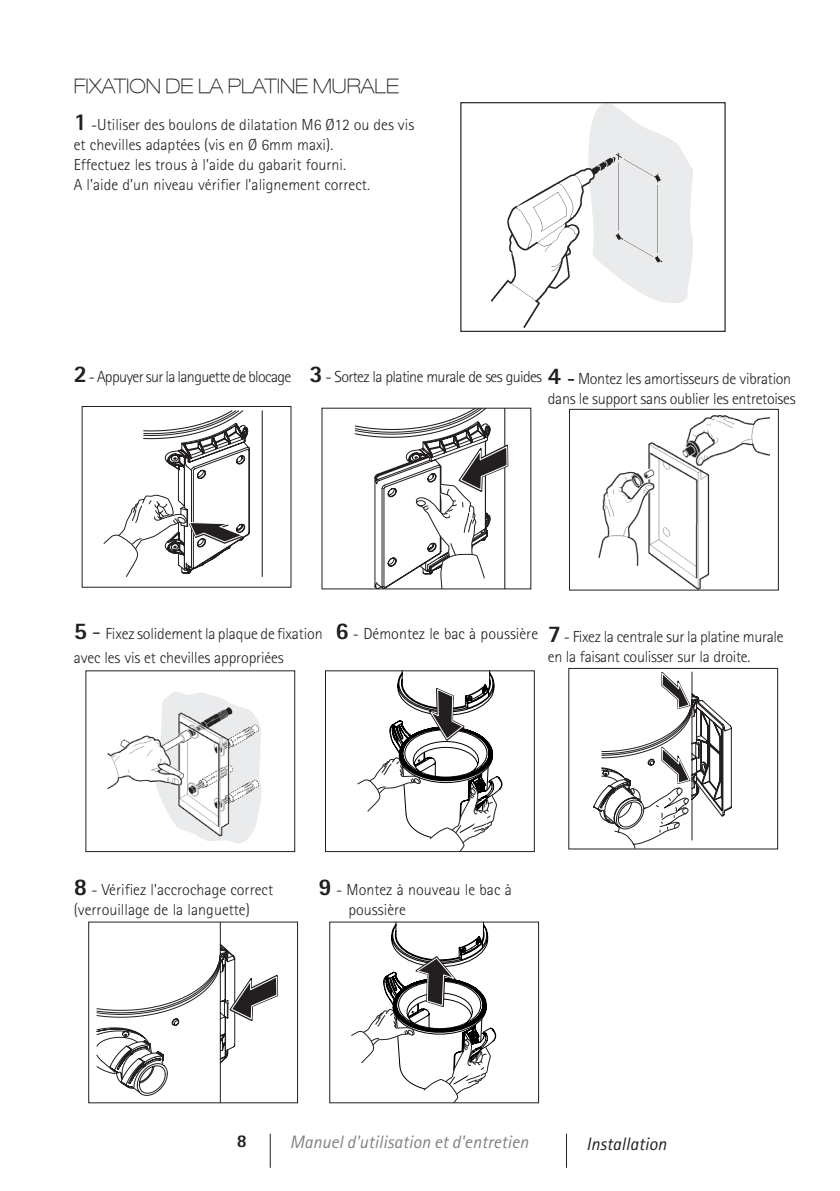
<style>
.page{position:relative;width:840px;height:1191px;background:#fff}
.page>*{position:absolute;margin:0;border:0;box-sizing:border-box;transform-origin:0 0}
.t1{font:100 expanded 20px "Helvetica Neue LT";color:#231f20}
.t2{font:italic 18px "Rotis Sans Serif Std";color:#808285}
.t3{font:italic 18px "Rotis Sans Serif Std";color:#231f20}
.t4{font:800 18px "Rotis Sans Serif Std";color:#231f20}
.t5{font:300 16px/20px "Rotis Sans Serif Std";letter-spacing:-.01em;color:#231f20}
.t6{font:300 16px "Rotis Sans Serif Std";letter-spacing:-.04em;color:#231f20}
.s1{font-weight:800;font-size:24px}
.s2{font-weight:700}
.s3{font-size:24px}
</style>
<div class="page">
<hr style="left:269px;top:1133px;width:1px;height:34px;background:#231f20">
<hr style="left:565px;top:1133px;width:1px;height:34px;background:#231f20">
<img style="left:598px;top:414px;width:170px;height:174px">
<div style="left:568px;top:409px;width:210px;height:181px;border:1px solid #231f20"></div>
<img style="left:490px;top:104px;width:203px;height:224px">
<div style="left:460px;top:102px;width:265px;height:230px;border:1px solid #231f20"></div>
<svg style="left:351px;top:923px;width:144px;height:178px"></svg>
<svg style="left:96px;top:923px;width:182px;height:178px"></svg>
<div style="left:88px;top:921px;width:210px;height:182px;border:1px solid #231f20"></div>
<svg style="left:357px;top:672px;width:145px;height:178px"></svg>
<div style="left:325px;top:670px;width:209px;height:182px;border:1px solid #231f20"></div>
<img style="left:107px;top:692px;width:155px;height:152px">
<div style="left:85px;top:670px;width:210px;height:182px;border:1px solid #231f20"></div>
<svg style="left:593px;top:671px;width:138px;height:177px"></svg>
<hr style="left:261px;top:411px;width:1px;height:165px;background:#231f20">
<svg style="left:103px;top:410px;width:147px;height:167px"></svg>
<svg style="left:354px;top:410px;width:154px;height:180px"></svg>
<p class="t1" style="left:74px;top:74px;width:326px">FIXATION DE LA PLATINE MURALE</p>
<p class="t5" style="left:74px;top:115px;width:342px"><span class="s1">1</span> -Utiliser des boulons de dilatation M6 Ø12 ou des vis et chevilles adaptées (vis en Ø 6mm maxi).<br>Effectuez les trous à l’aide du gabarit fourni.<br>A l’aide d’un niveau vérifier l’alignement correct.</p>
<p class="t6" style="left:74px;top:368px;width:219px"><span class="s1">2</span> - Appuyer sur la languette de blocage</p>
<p class="t5" style="left:309px;top:366px;width:487px;line-height:21.4px;text-align:right"><span class="s1">3</span> - Sortez la platine murale de ses guides <span class="s1">4</span> <span class="s2">-</span> Montez les amortisseurs de vibration dans le support sans oublier les entretoises</p>
<p class="t5" style="left:74px;top:621px;width:250px;line-height:24px"><span class="s1">5</span> <span class="s3">-</span> Fixez solidement la plaque de fixation avec les vis et chevilles appropriées</p>
<p class="t5" style="left:335px;top:623px;width:204px"><span class="s1">6</span> - Démontez le bac à poussière</p>
<p class="t5" style="left:547px;top:626px;width:237px"><span class="s1">7</span> - Fixez la centrale sur la platine murale en la faisant coulisser sur la droite.</p>
<p class="t5" style="left:74px;top:880px;width:201px"><span class="s1">8</span> - Vérifiez l’accrochage correct (verrouillage de la languette)</p>
<p class="t5" style="left:348px;top:880px;width:165px;text-indent:-30px"><span class="s1">9</span> - Montez à nouveau le bac à poussière</p>
<p class="t4" style="left:236px;top:1130px;width:12px">8</p>
<p class="t2" style="left:290px;top:1131px;width:240px">Manuel d'utilisation et d'entretien</p>
<p class="t3" style="left:585px;top:1132px;width:82px">Installation</p>
</div>
